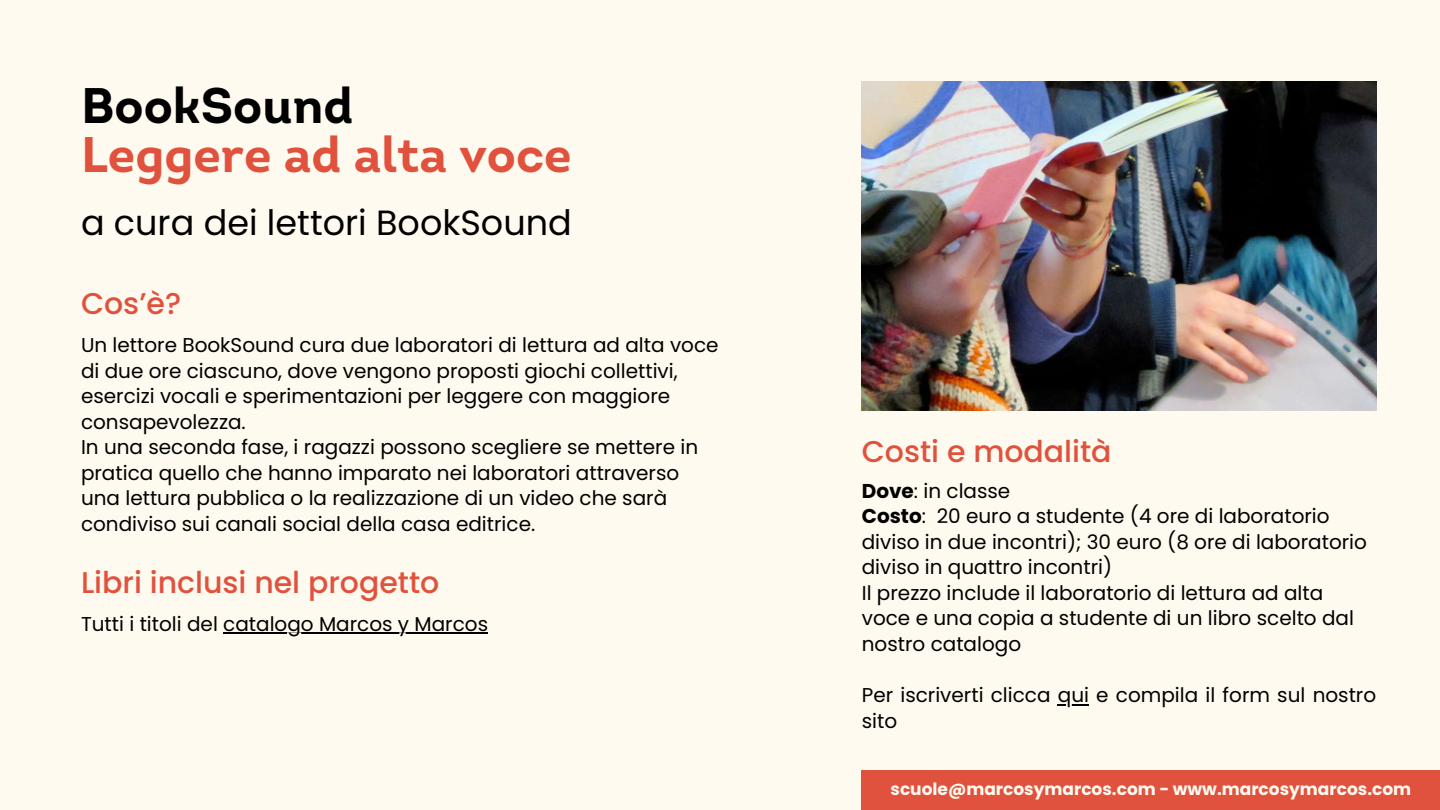
<style>
.page{position:relative;width:1440px;height:810px;background:#fffaef}
.page>*{position:absolute;margin:0;border:0;box-sizing:border-box;transform-origin:0 0}
.t1{font:700 50px "Intro";color:#e0523d}
.t2{font:700 50px "Intro";color:#000}
.t3{font:35px "Poppins";color:#000}
.t4{font:500 30px "Poppins";color:#e0523d}
.t5{font:20px/25.5px "Poppins";color:#000}
.t6{font:700 17px "Poppins";color:#fffaef}
.s1{font-weight:700}
</style>
<div class="page">
<hr style="left:223px;top:633px;width:265px;height:1px;background:#000">
<img style="left:862px;top:81px;width:514px;height:330px">
<div style="left:862px;top:770px;width:578px;height:40px;background:#e0523d"></div>
<hr style="left:1058px;top:704px;width:31px;height:1px;background:#000">
<h1 class="t2" style="left:81px;top:85px;width:274px">BookSound</h1>
<h1 class="t1" style="left:81px;top:135px;width:492px">Leggere ad alta voce</h1>
<h2 class="t3" style="left:81px;top:198px;width:492px">a cura dei lettori BookSound</h2>
<h3 class="t4" style="left:81px;top:282px;width:102px">Cos’è?</h3>
<p class="t5" style="left:81px;top:333px;width:639px">Un lettore BookSound cura due laboratori di lettura ad alta voce di due ore ciascuno, dove vengono proposti giochi collettivi, esercizi vocali e sperimentazioni per leggere con maggiore consapevolezza.<br>In una seconda fase, i ragazzi possono scegliere se mettere in pratica quello che hanno imparato nei laboratori attraverso una lettura pubblica o la realizzazione di un video che sarà condiviso sui canali social della casa editrice.</p>
<h3 class="t4" style="left:81px;top:562px;width:360px">Libri inclusi nel progetto</h3>
<p class="t5" style="left:81px;top:611px;width:409px">Tutti i titoli del catalogo Marcos y Marcos</p>
<h3 class="t4" style="left:862px;top:431px;width:251px">Costi e modalità</h3>
<p class="t5" style="left:862px;top:478px;width:507px"><span class="s1">Dove</span>: in classe<br><span class="s1">Costo</span>: 20 euro a studente (4 ore di laboratorio diviso in due incontri); 30 euro (8 ore di laboratorio diviso in quattro incontri)<br>Il prezzo include il laboratorio di lettura ad alta voce e una copia a studente di un libro scelto dal nostro catalogo</p>
<p class="t5" style="left:862px;top:683px;width:516px">Per iscriverti clicca qui e compila il form sul nostro sito</p>
<p class="t6" style="left:891px;top:777px;width:522px">scuole@marcosymarcos.com - www.marcosymarcos.com</p>
</div>
